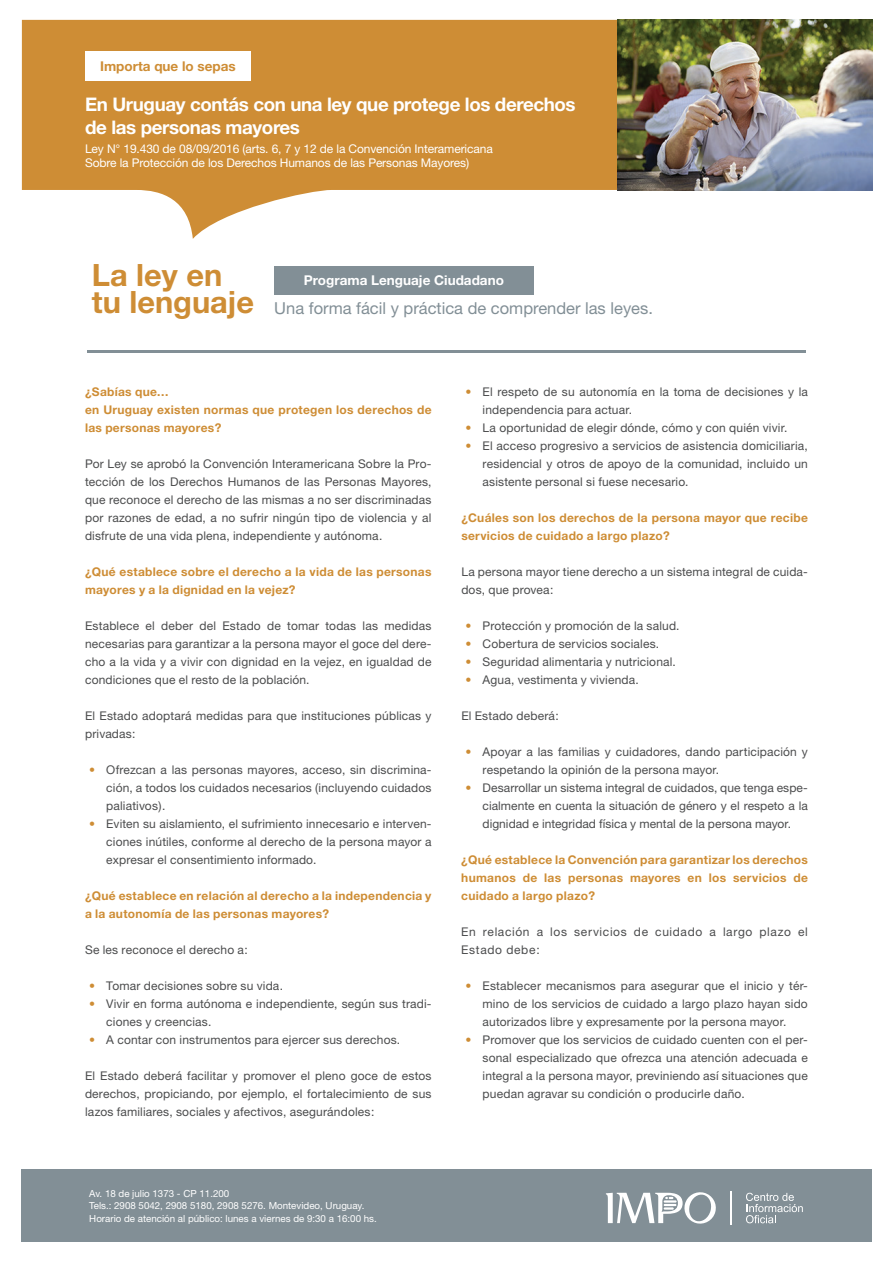
<style>
.page{position:relative;width:893px;height:1263px;background:#fff}
.page>*{position:absolute;margin:0;border:0;box-sizing:border-box;transform-origin:0 0}
.t1{font:700 30.75px "Helvetica Neue";color:#ce8d35}
.t2{font:700 18.75px/22.5px "Helvetica Neue";letter-spacing:-.02em;color:#fff}
.t3{font:16.5px "Helvetica Neue";color:#828f96}
.t4{font:700 13.5px "Helvetica Neue";color:#fff}
.t5{font:700 13.5px "Helvetica Neue";color:#ce8d35}
.t6{font:12px/18px "Helvetica Neue";letter-spacing:.015em;color:#4b4c4d;text-align:justify}
.t7{font:700 12px/18px "Helvetica Neue";letter-spacing:.02em;color:#ce8d35}
.t8{font:12px/14.4px "Helvetica Neue";letter-spacing:-.01em;color:#fff}
.t9{font:12px/18px "Helvetica Neue";letter-spacing:.055em;color:#4b4c4d}
.t10{font:9.75px/12.5px "Helvetica Neue";color:#fff}
.s1{font-weight:700;font-size:30.75px;color:#ce8d35}
.s2{color:#ce8d35}
</style>
<div class="page">
<svg style="left:22px;top:20px;width:850px;height:219px;fill:#ce8d35"></svg>
<div style="left:85px;top:51px;width:166px;height:30px;background:#fff"></div>
<div style="left:274px;top:266px;width:260px;height:28px;background:#828f96"></div>
<img style="left:617px;top:20px;width:255px;height:170px">
<hr style="left:88px;top:350px;width:718px;height:2px;background:#828f96">
<div style="left:21px;top:1169px;width:851px;height:73px;background:#828f96"></div>
<svg style="left:606px;top:1192px;width:110px;height:32px"></svg>
<svg style="left:746px;top:1193px;width:57px;height:30px"></svg>
<hr style="left:731px;top:1191px;width:1px;height:33px;background:#fff">
<p class="t5" style="left:100px;top:58px;width:137px">Importa que lo sepas</p>
<h2 class="t2" style="left:85px;top:93px;width:492px">En Uruguay contás con una ley que protege los derechos de las personas mayores</h2>
<p class="t8" style="left:85px;top:141px;width:409px">Ley N° 19.430 de 08/09/2016 (arts. 6, 7 y 12 de la Convención Interamericana<br>Sobre la Protección de los Derechos Humanos de las Personas Mayores)</p>
<h1 class="t1" style="left:92px;top:256px;width:132px">La ley en</h1>
<h3 class="t3" style="left:92px;top:299px;width:563px"><span class="s1">tu lenguaje</span> Una forma fácil y práctica de comprender las leyes.</h3>
<p class="t4" style="left:304px;top:272px;width:202px">Programa Lenguaje Ciudadano</p>
<p class="t7" style="left:85px;top:382px;width:348px">¿Sabías que…<br>en Uruguay existen normas que protegen los derechos de las personas mayores?</p>
<p class="t6" style="left:85px;top:455px;width:348px">Por Ley se aprobó la Convención Interamericana Sobre la Pro&shy;tección de los Derechos Humanos de las Personas Mayores, que reconoce el derecho de las mismas a no ser discriminadas por razones de edad, a no sufrir ningún tipo de violencia y al disfrute de una vida plena, independiente y autónoma.</p>
<p class="t7" style="left:85px;top:562px;width:348px">¿Qué establece sobre el derecho a la vida de las personas mayores y a la dignidad en la vejez?</p>
<p class="t6" style="left:85px;top:617px;width:348px">Establece el deber del Estado de tomar todas las medidas necesarias para garantizar a la persona mayor el goce del dere&shy;cho a la vida y a vivir con dignidad en la vejez, en igualdad de condiciones que el resto de la población.</p>
<p class="t6" style="left:85px;top:707px;width:348px">El Estado adoptará medidas para que instituciones públicas y privadas:</p>
<p class="t6" style="left:106px;top:761px;width:327px;text-indent:-17px"><span class="s2">•</span> Ofrezcan a las personas mayores, acceso, sin discrimina&shy;ción, a todos los cuidados necesarios (incluyendo cuidados paliativos).</p>
<p class="t6" style="left:106px;top:815px;width:327px;text-indent:-17px"><span class="s2">•</span> Eviten su aislamiento, el sufrimiento innecesario e interven&shy;ciones inútiles, conforme al derecho de la persona mayor a expresar el consentimiento informado.</p>
<p class="t7" style="left:85px;top:886px;width:348px">¿Qué establece en relación al derecho a la independencia y a la autonomía de las personas mayores?</p>
<p class="t6" style="left:85px;top:941px;width:164px">Se les reconoce el derecho a:</p>
<p class="t6" style="left:89px;top:977px;width:195px"><span class="s2">•</span> Tomar decisiones sobre su vida.</p>
<p class="t6" style="left:106px;top:995px;width:327px;text-indent:-17px"><span class="s2">•</span> Vivir en forma autónoma e independiente, según sus tradi&shy;ciones y creencias.</p>
<p class="t6" style="left:89px;top:1031px;width:312px"><span class="s2">•</span> A contar con instrumentos para ejercer sus derechos.</p>
<p class="t6" style="left:85px;top:1067px;width:348px">El Estado deberá facilitar y promover el pleno goce de estos derechos, propiciando, por ejemplo, el fortalecimiento de sus lazos familiares, sociales y afectivos, asegurándoles:</p>
<p class="t10" style="left:89px;top:1187px;width:289px">Av. 18 de julio 1373 - CP 11.200<br>Tels.: 2908 5042, 2908 5180, 2908 5276. Montevideo, Uruguay.<br>Horario de atención al público: lunes a viernes de 9:30 a 16:00 hs.</p>
<p class="t6" style="left:483px;top:383px;width:327px;text-indent:-17px"><span class="s2">•</span> El respeto de su autonomía en la toma de decisiones y la independencia para actuar.</p>
<p class="t6" style="left:466px;top:419px;width:323px"><span class="s2">•</span> La oportunidad de elegir dónde, cómo y con quién vivir.</p>
<p class="t6" style="left:483px;top:437px;width:327px;text-indent:-17px"><span class="s2">•</span> El acceso progresivo a servicios de asistencia domiciliaria, residencial y otros de apoyo de la comunidad, incluido un asistente personal si fuese necesario.</p>
<p class="t7" style="left:461px;top:508px;width:348px">¿Cuáles son los derechos de la persona mayor que recibe servicios de cuidado a largo plazo?</p>
<p class="t6" style="left:461px;top:563px;width:348px">La persona mayor tiene derecho a un sistema integral de cuida&shy;dos, que provea:</p>
<p class="t6" style="left:466px;top:617px;width:215px"><span class="s2">•</span> Protección y promoción de la salud.</p>
<p class="t6" style="left:466px;top:635px;width:195px"><span class="s2">•</span> Cobertura de servicios sociales.</p>
<p class="t6" style="left:466px;top:653px;width:212px"><span class="s2">•</span> Seguridad alimentaria y nutricional.</p>
<p class="t6" style="left:466px;top:671px;width:175px"><span class="s2">•</span> Agua, vestimenta y vivienda.</p>
<p class="t6" style="left:461px;top:707px;width:99px">El Estado deberá:</p>
<p class="t6" style="left:483px;top:743px;width:327px;text-indent:-17px"><span class="s2">•</span> Apoyar a las familias y cuidadores, dando participación y respetando la opinión de la persona mayor.</p>
<p class="t6" style="left:483px;top:779px;width:327px;text-indent:-17px"><span class="s2">•</span> Desarrollar un sistema integral de cuidados, que tenga espe&shy;cialmente en cuenta la situación de género y el respeto a la dignidad e integridad física y mental de la persona mayor.</p>
<p class="t7" style="left:461px;top:850px;width:348px;text-align:justify">¿Qué establece la Convención para garantizar los derechos humanos de las personas mayores en los servicios de cuidado a largo plazo?</p>
<p class="t9" style="left:461px;top:923px;width:348px">En relación a los servicios de cuidado a largo plazo el<br>Estado debe:</p>
<p class="t6" style="left:483px;top:977px;width:327px;text-indent:-17px"><span class="s2">•</span> Establecer mecanismos para asegurar que el inicio y tér&shy;mino de los servicios de cuidado a largo plazo hayan sido autorizados libre y expresamente por la persona mayor.</p>
<p class="t6" style="left:483px;top:1031px;width:327px;text-indent:-17px"><span class="s2">•</span> Promover que los servicios de cuidado cuenten con el per&shy;sonal especializado que ofrezca una atención adecuada e integral a la persona mayor, previniendo así situaciones que puedan agravar su condición o producirle daño.</p>
</div>
